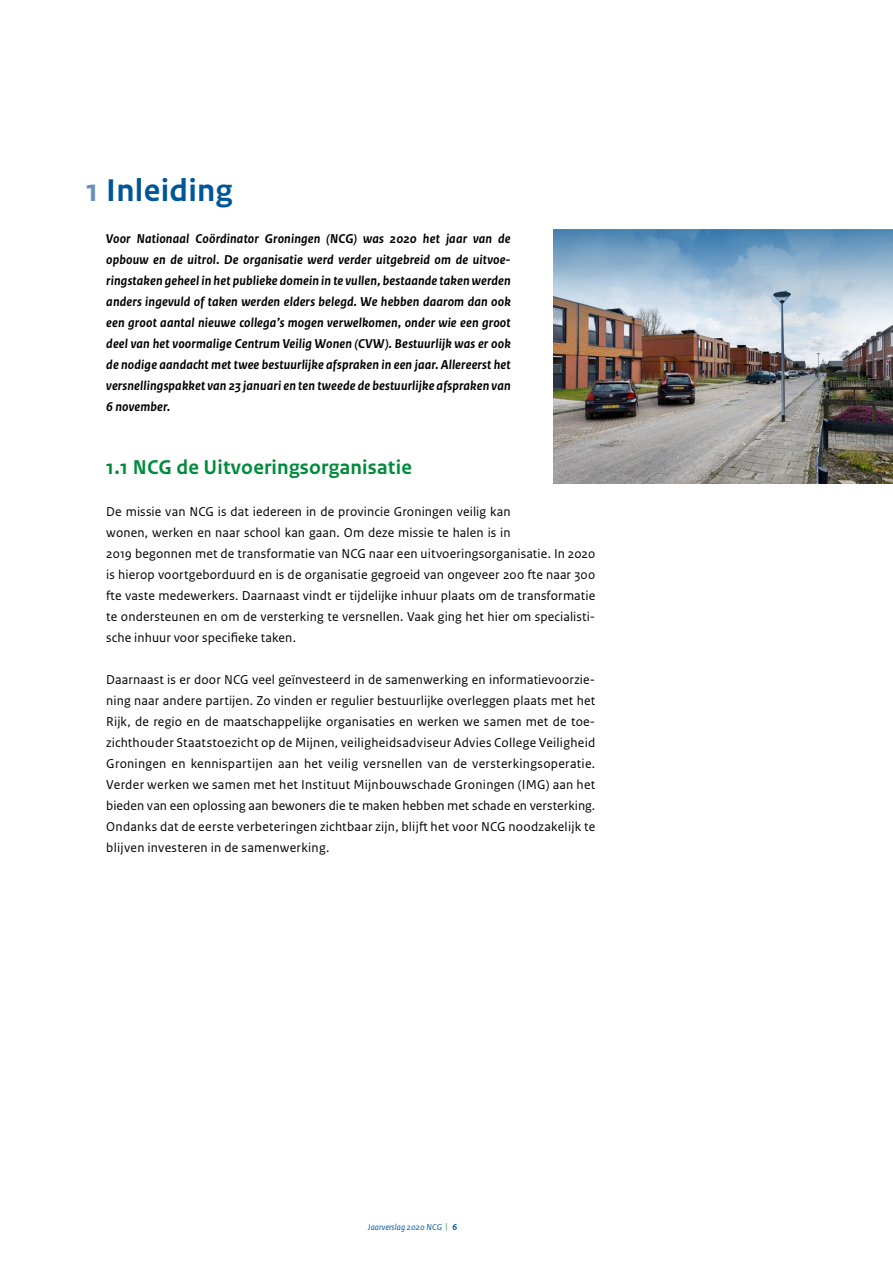
<style>
.page{position:relative;width:893px;height:1263px;background:#fff}
.page>*{position:absolute;margin:0;border:0;box-sizing:border-box;transform-origin:0 0}
.t1{font:700 33px "Rijksoverheid Sans Text";letter-spacing:.01em;color:#005698}
.t2{font:700 21px "Rijksoverheid Sans Text";letter-spacing:.01em;color:#008c3c}
.t3{font:13.5px/21px "Rijksoverheid Sans Text";letter-spacing:.01em;color:#000}
.t4{font:italic 700 13.5px/21px "Rijksoverheid Sans Text";letter-spacing:.015em;color:#000;text-align:justify}
.t5{font:italic 9px "Rijksoverheid Sans Text";letter-spacing:.01em;color:#005698}
.s1{color:#688ec0}
.s2{color:#008c3c}
.s3{font-weight:700;font-style:normal}
</style>
<div class="page">
<img style="left:553px;top:361px;width:340px;height:123px">
<img style="left:553px;top:230px;width:340px;height:131px">
<h1 class="t1" style="left:86px;top:172px;width:148px"><span class="s1">1</span> Inleiding</h1>
<p class="t4" style="left:106px;top:228px;width:406px">Voor Nationaal Coördinator Groningen (NCG) was 2020 het jaar van de opbouw en de uitrol. De organisatie werd verder uitgebreid om de uitvoe&shy;ringstaken geheel in het publieke domein in te vullen, bestaande taken werden anders ingevuld of taken werden elders belegd. We hebben daarom dan ook een groot aantal nieuwe collega’s mogen verwelkomen, onder wie een groot deel van het voormalige Centrum Veilig Wonen (CVW). Bestuurlijk was er ook de nodige aandacht met twee bestuurlijke afspraken in een jaar. Allereerst het versnellingspakket van 23 januari en ten tweede de bestuurlijke afspraken van 6 november.</p>
<h2 class="t2" style="left:106px;top:455px;width:307px">1.1 NCG de Uitvoeringsorganisatie</h2>
<p class="t3" style="left:106px;top:501px;width:491px">De missie van NCG is dat iedereen in de provincie Groningen veilig kan<br>wonen, werken en naar school kan gaan. Om deze missie te halen is in<br>2019 begonnen met de transformatie van NCG naar een uitvoeringsorganisatie. In 2020 is hierop voortgeborduurd en is de organisatie gegroeid van ongeveer 200 fte naar 300 fte vaste medewerkers. Daarnaast vindt er tijdelijke inhuur plaats om de transformatie te ondersteunen en om de versterking te versnellen. Vaak ging het hier om specialisti&shy;sche inhuur voor specifieke taken.</p>
<p class="t3" style="left:106px;top:669px;width:491px;text-align:justify">Daarnaast is er door NCG veel geïnvesteerd in de samenwerking en informatievoorzie&shy;ning naar andere partijen. Zo vinden er regulier bestuurlijke overleggen plaats met het Rijk, de regio en de maatschappelijke organisaties en werken we samen met de toe&shy;zichthouder Staatstoezicht op de Mijnen, veiligheidsadviseur Advies College Veiligheid Groningen en kennispartijen aan het veilig versnellen van de versterkingsoperatie.<br>Verder werken we samen met het Instituut Mijnbouwschade Groningen (IMG) aan het bieden van een oplossing aan bewoners die te maken hebben met schade en versterking.<br>Ondanks dat de eerste verbeteringen zichtbaar zijn, blijft het voor NCG noodzakelijk te blijven investeren in de samenwerking.</p>
<p class="t5" style="left:368px;top:1222px;width:91px">Jaarverslag 2020 NCG <span class="s2">|</span> <span class="s3">6</span></p>
</div>
